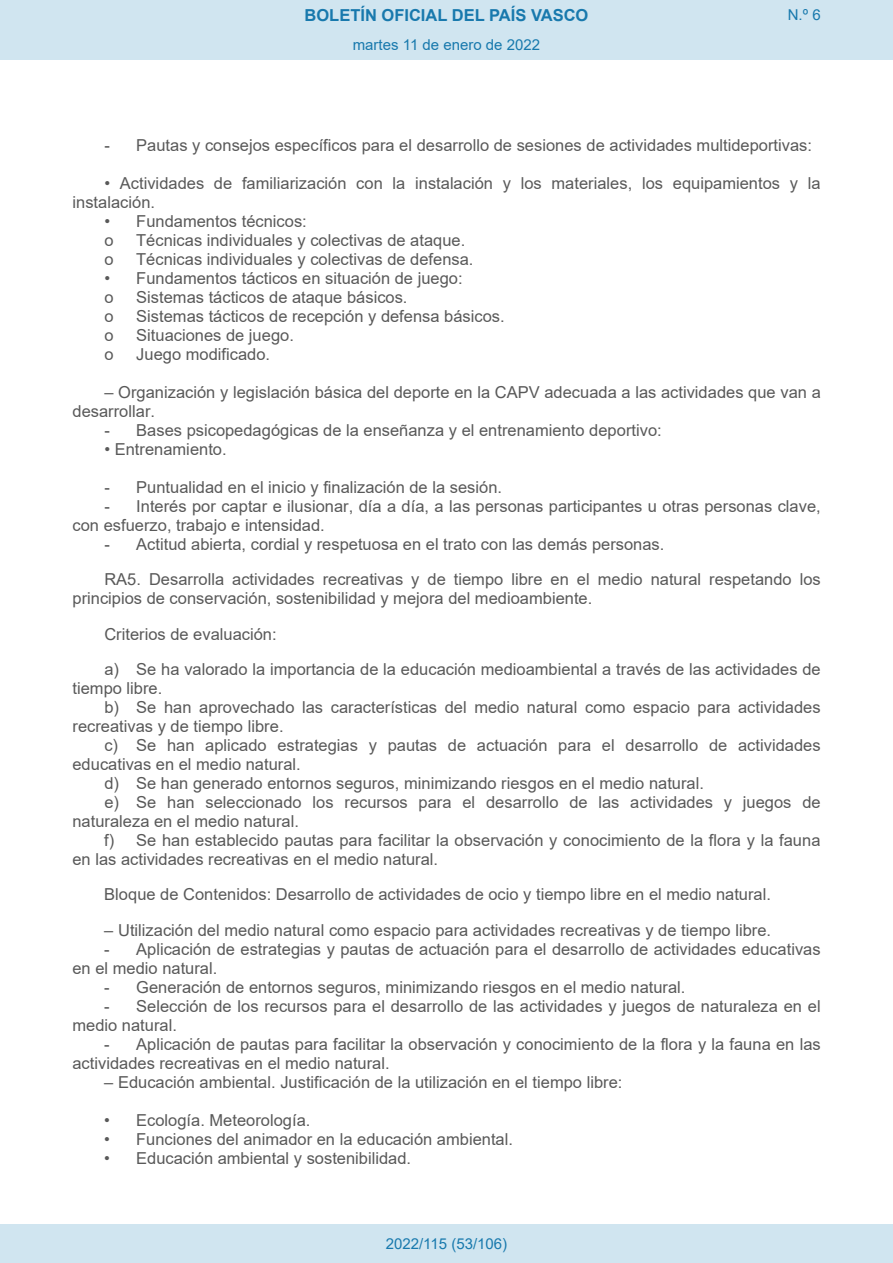
<style>
.page{position:relative;width:893px;height:1263px;background:#fff}
.page>*{position:absolute;margin:0;border:0;box-sizing:border-box;transform-origin:0 0}
.t1{font:16.5px/19px "Arial";color:#595959}
.t2{font:700 16.5px "Arial";color:#1879ad}
.Paginacion_Centro{font:15px "Arial";color:#1879ad}
</style>
<div class="page">
<div style="left:0;top:0;width:893px;height:60px;background:#d0e5f0"></div>
<div style="left:0;top:1225px;width:893px;height:38px;background:#d0e5f0"></div>
<p class="t2" style="left:305px;top:3px;width:285px">BOLETÍN OFICIAL DEL PAÍS VASCO</p>
<p class="Paginacion_Centro" style="left:788px;top:5px;width:34px">N.º 6</p>
<p class="Paginacion_Centro" style="left:353px;top:35px;width:189px">martes 11 de enero de 2022</p>
<p class="t1" style="left:104px;top:136px;width:709px">- Pautas y consejos específicos para el desarrollo de sesiones de actividades multideportivas:</p>
<p class="t1" style="left:73px;top:174px;width:749px;text-indent:32px">• Actividades de familiarización con la instalación y los materiales, los equipamientos y la instalación.</p>
<p class="t1" style="left:104px;top:212px;width:204px">• Fundamentos técnicos: o</p>
<p class="t1" style="left:136px;top:231px;width:331px">Técnicas individuales y colectivas de ataque.</p>
<p class="t1" style="left:104px;top:250px;width:11px">o</p>
<p class="t1" style="left:136px;top:250px;width:339px">Técnicas individuales y colectivas de defensa.</p>
<p class="t1" style="left:104px;top:269px;width:360px">• Fundamentos tácticos en situación de juego: o</p>
<p class="t1" style="left:136px;top:288px;width:273px">Sistemas tácticos de ataque básicos.</p>
<p class="t1" style="left:104px;top:307px;width:11px">o</p>
<p class="t1" style="left:136px;top:307px;width:370px">Sistemas tácticos de recepción y defensa básicos.</p>
<p class="t1" style="left:104px;top:326px;width:11px">o</p>
<p class="t1" style="left:136px;top:326px;width:159px">Situaciones de juego.</p>
<p class="t1" style="left:104px;top:345px;width:11px">o</p>
<p class="t1" style="left:136px;top:345px;width:135px">Juego modificado.</p>
<p class="t1" style="left:73px;top:383px;width:750px;text-indent:32px">– Organización y legislación básica del deporte en la CAPV adecuada a las actividades que van a desarrollar.</p>
<p class="t1" style="left:104px;top:421px;width:559px">- Bases psicopedagógicas de la enseñanza y el entrenamiento deportivo:</p>
<p class="t1" style="left:104px;top:440px;width:124px">• Entrenamiento.</p>
<p class="t1" style="left:104px;top:477px;width:399px">- Puntualidad en el inicio y finalización de la sesión.</p>
<p class="t1" style="left:73px;top:496px;width:750px;text-indent:32px">- Interés por captar e ilusionar, día a día, a las personas participantes u otras personas clave, con esfuerzo, trabajo e intensidad.</p>
<p class="t1" style="left:104px;top:526px;width:718px;line-height:35.4px">- Actitud abierta, cordial y respetuosa en el trato con las demás personas.<br>RA5. Desarrolla actividades recreativas y de tiempo libre en el medio natural respetando los</p>
<p class="t1" style="left:104px;top:581px;width:718px;line-height:35.4px;text-indent:-32px">principios de conservación, sostenibilidad y mejora del medioambiente.<br>Criterios de evaluación:<br>a) Se ha valorado la importancia de la educación medioambiental a través de las actividades de</p>
<p class="t1" style="left:72px;top:679px;width:91px">tiempo libre.</p>
<p class="t1" style="left:104px;top:698px;width:718px">b) Se han aprovechado las características del medio natural como espacio para actividades</p>
<p class="t1" style="left:72px;top:717px;width:213px">recreativas y de tiempo libre.</p>
<p class="t1" style="left:104px;top:736px;width:718px">c) Se han aplicado estrategias y pautas de actuación para el desarrollo de actividades</p>
<p class="t1" style="left:72px;top:755px;width:230px">educativas en el medio natural.</p>
<p class="t1" style="left:104px;top:774px;width:601px">d) Se han generado entornos seguros, minimizando riesgos en el medio natural.</p>
<p class="t1" style="left:104px;top:793px;width:718px">e) Se han seleccionado los recursos para el desarrollo de las actividades y juegos de</p>
<p class="t1" style="left:72px;top:811px;width:228px">naturaleza en el medio natural.</p>
<p class="t1" style="left:104px;top:830px;width:718px">f) Se han establecido pautas para facilitar la observación y conocimiento de la flora y la fauna</p>
<p class="t1" style="left:72px;top:849px;width:367px">en las actividades recreativas en el medio natural.</p>
<p class="t1" style="left:104px;top:885px;width:668px">Bloque de Contenidos: Desarrollo de actividades de ocio y tiempo libre en el medio natural.</p>
<p class="t1" style="left:104px;top:920px;width:668px">– Utilización del medio natural como espacio para actividades recreativas y de tiempo libre.</p>
<p class="t1" style="left:72px;top:939px;width:750px;text-indent:32px">- Aplicación de estrategias y pautas de actuación para el desarrollo de actividades educativas en el medio natural.</p>
<p class="t1" style="left:104px;top:977px;width:583px">- Generación de entornos seguros, minimizando riesgos en el medio natural.</p>
<p class="t1" style="left:72px;top:996px;width:750px;text-indent:32px">- Selección de los recursos para el desarrollo de las actividades y juegos de naturaleza en el medio natural.</p>
<p class="t1" style="left:72px;top:1034px;width:750px;text-indent:32px">- Aplicación de pautas para facilitar la observación y conocimiento de la flora y la fauna en las actividades recreativas en el medio natural.</p>
<p class="t1" style="left:104px;top:1072px;width:520px">– Educación ambiental. Justificación de la utilización en el tiempo libre:</p>
<p class="t1" style="left:104px;top:1110px;width:208px">• Ecología. Meteorología.</p>
<p class="t1" style="left:104px;top:1129px;width:410px">• Funciones del animador en la educación ambiental.</p>
<p class="t1" style="left:104px;top:1148px;width:308px">• Educación ambiental y sostenibilidad.</p>
<p class="Paginacion_Centro" style="left:386px;top:1234px;width:123px">2022/115 (53/106)</p>
</div>
